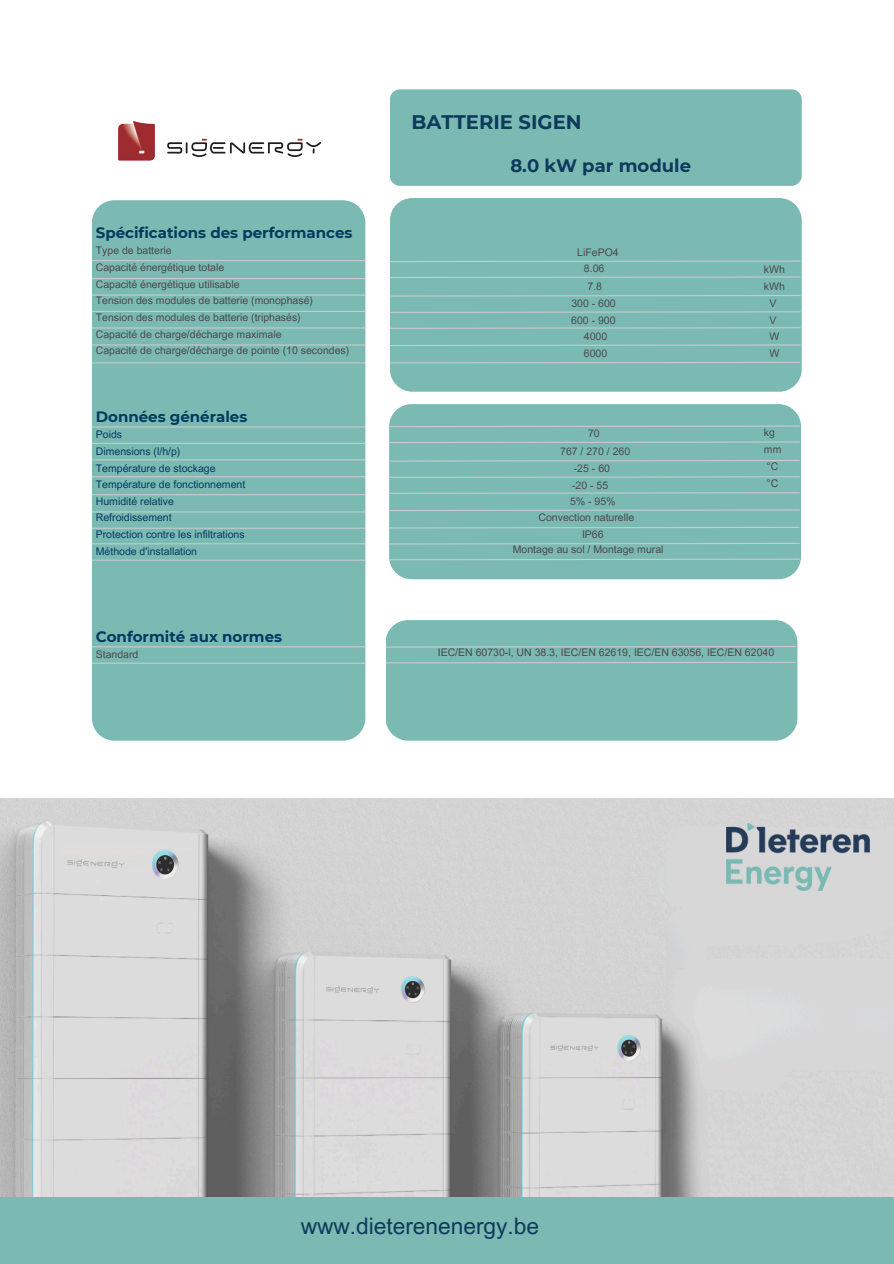
<style>
.page{position:relative;width:894px;height:1264px;background:#fff}
.page>*{position:absolute;margin:0;border:0;box-sizing:border-box;transform-origin:0 0}
.t1{font:22.65px "Arial MT Pro";color:#0d3b5c}
.t2{font:700 19.65px "Montserrat";color:#0d3b5c}
.t3{font:700 18px "Montserrat";color:#0d3b5c}
.t4{font:700 15px "Montserrat";color:#023b5f}
.t5{font:10.5px "Arial MT Pro";color:#4b4949}
.t6{font:10.5px "Arial MT Pro";color:#023b5f}
</style>
<div class="page">
<div style="left:390px;top:89px;width:411px;height:97px;background:#7bbab3;border-radius:10px"></div>
<svg style="left:167px;top:139px;width:154px;height:18px"></svg>
<img style="left:118px;top:121px;width:37px;height:40px">
<img style="left:0;top:798px;width:893px;height:399px">
<div style="left:0;top:1197px;width:893px;height:66px;background:#7bbab3"></div>
<div style="left:92px;top:200px;width:273px;height:540px;background:#7bbab3;border-radius:22px"></div>
<hr style="left:92px;top:260px;width:273px;height:1px;background:#c8cacb">
<hr style="left:92px;top:278px;width:273px;height:1px;background:#c8cacb">
<hr style="left:92px;top:294px;width:273px;height:1px;background:#c8cacb">
<hr style="left:92px;top:311px;width:273px;height:1px;background:#c8cacb">
<hr style="left:92px;top:327px;width:273px;height:1px;background:#c8cacb">
<hr style="left:92px;top:426px;width:273px;height:1px;background:#c8cacb">
<hr style="left:92px;top:443px;width:273px;height:1px;background:#c8cacb">
<hr style="left:92px;top:459px;width:273px;height:1px;background:#c8cacb">
<hr style="left:92px;top:476px;width:273px;height:1px;background:#c8cacb">
<hr style="left:92px;top:494px;width:273px;height:1px;background:#c8cacb">
<hr style="left:92px;top:559px;width:273px;height:1px;background:#c8cacb">
<hr style="left:92px;top:646px;width:273px;height:1px;background:#c8cacb">
<hr style="left:92px;top:662px;width:273px;height:1px;background:#c8cacb">
<hr style="left:92px;top:344px;width:273px;height:1px;background:#c8cacb">
<hr style="left:92px;top:362px;width:273px;height:1px;background:#c8cacb">
<hr style="left:92px;top:511px;width:273px;height:1px;background:#c8cacb">
<hr style="left:92px;top:527px;width:273px;height:2px;background:#c8cacb">
<hr style="left:92px;top:543px;width:273px;height:1px;background:#c8cacb">
<div style="left:390px;top:198px;width:411px;height:194px;background:#7bbab3;border-radius:22px"></div>
<svg style="left:390px;top:295px;width:411px;height:2px"></svg>
<svg style="left:390px;top:276px;width:411px;height:2px"></svg>
<svg style="left:390px;top:260px;width:411px;height:3px"></svg>
<svg style="left:390px;top:327px;width:411px;height:2px"></svg>
<svg style="left:390px;top:311px;width:411px;height:2px"></svg>
<div style="left:389px;top:404px;width:411px;height:175px;background:#7bbab3;border-radius:22px"></div>
<div style="left:385px;top:620px;width:412px;height:120px;background:#7bbab3;border-radius:22px"></div>
<svg style="left:390px;top:344px;width:411px;height:2px"></svg>
<svg style="left:390px;top:361px;width:411px;height:3px"></svg>
<svg style="left:389px;top:459px;width:411px;height:3px"></svg>
<svg style="left:389px;top:441px;width:411px;height:2px"></svg>
<svg style="left:389px;top:425px;width:411px;height:3px"></svg>
<svg style="left:389px;top:491px;width:411px;height:3px"></svg>
<svg style="left:389px;top:475px;width:411px;height:3px"></svg>
<svg style="left:389px;top:509px;width:411px;height:2px"></svg>
<svg style="left:389px;top:526px;width:411px;height:3px"></svg>
<svg style="left:389px;top:542px;width:411px;height:3px"></svg>
<svg style="left:389px;top:558px;width:411px;height:3px"></svg>
<svg style="left:385px;top:645px;width:411px;height:3px"></svg>
<svg style="left:385px;top:661px;width:411px;height:3px"></svg>
<img style="left:726px;top:823px;width:142px;height:67px">
<p class="t4" style="left:96px;top:223px;width:258px">Spécifications des performances</p>
<p class="t5" style="left:96px;top:247px;width:77px">Type de batterie</p>
<p class="t5" style="left:96px;top:263px;width:130px">Capacité énergétique totale</p>
<p class="t5" style="left:96px;top:280px;width:145px">Capacité énergétique utilisable</p>
<p class="t5" style="left:96px;top:297px;width:219px">Tension des modules de batterie (monophasé)</p>
<p class="t5" style="left:96px;top:313px;width:206px">Tension des modules de batterie (triphasés)</p>
<p class="t5" style="left:96px;top:330px;width:187px">Capacité de charge/décharge maximale</p>
<p class="t5" style="left:96px;top:346px;width:255px">Capacité de charge/décharge de pointe (10 secondes)</p>
<p class="t4" style="left:96px;top:407px;width:153px">Données générales</p>
<p class="t6" style="left:96px;top:430px;width:28px">Poids</p>
<p class="t6" style="left:96px;top:447px;width:86px">Dimensions (l/h/p)</p>
<p class="t6" style="left:96px;top:464px;width:121px">Température de stockage</p>
<p class="t6" style="left:96px;top:480px;width:151px">Température de fonctionnement</p>
<p class="t6" style="left:96px;top:497px;width:80px">Humidité relative</p>
<p class="t6" style="left:96px;top:514px;width:77px">Refroidissement</p>
<p class="t6" style="left:96px;top:530px;width:150px">Protection contre les infiltrations</p>
<p class="t6" style="left:96px;top:547px;width:103px">Méthode d'installation</p>
<p class="t4" style="left:96px;top:627px;width:188px">Conformité aux normes</p>
<p class="t5" style="left:96px;top:650px;width:44px">Standard</p>
<p class="t2" style="left:411px;top:110px;width:172px">BATTERIE SIGEN</p>
<p class="t3" style="left:510px;top:154px;width:182px">8.0 kW par module</p>
<p class="t5" style="left:577px;top:248px;width:43px">LiFePO4</p>
<p class="t5" style="left:583px;top:264px;width:22px">8.06</p>
<p class="t5" style="left:571px;top:299px;width:46px">300 - 600</p>
<p class="t5" style="left:587px;top:282px;width:16px">7.8</p>
<p class="t5" style="left:571px;top:316px;width:46px">600 - 900</p>
<p class="t5" style="left:583px;top:332px;width:25px">4000</p>
<p class="t5" style="left:583px;top:349px;width:25px">6000</p>
<p class="t5" style="left:588px;top:429px;width:13px">70</p>
<h2 class="t5" style="left:560px;top:447px;width:72px">767 / 270 / 260</h2>
<h3 class="t5" style="left:573px;top:465px;width:38px">-25 - 60</h3>
<p class="t5" style="left:572px;top:481px;width:38px">-20 - 55</p>
<p class="t5" style="left:570px;top:497px;width:47px">5% - 95%</p>
<p class="t5" style="left:538px;top:513px;width:97px">Convection naturelle</p>
<p class="t5" style="left:582px;top:530px;width:23px">IP66</p>
<p class="t5" style="left:512px;top:545px;width:152px">Montage au sol / Montage mural</p>
<p class="t5" style="left:763px;top:265px;width:23px">kWh</p>
<p class="t5" style="left:763px;top:282px;width:23px">kWh</p>
<p class="t5" style="left:769px;top:300px;width:9px">V</p>
<p class="t5" style="left:769px;top:316px;width:9px">V</p>
<p class="t5" style="left:769px;top:332px;width:11px">W</p>
<p class="t5" style="left:769px;top:349px;width:11px">W</p>
<p class="t5" style="left:763px;top:428px;width:13px">kg</p>
<p class="t5" style="left:763px;top:445px;width:19px">mm</p>
<p class="t5" style="left:766px;top:462px;width:13px">°C</p>
<p class="t5" style="left:766px;top:479px;width:13px">°C</p>
<p class="t5" style="left:437px;top:648px;width:338px">IEC/EN 60730-l, UN 38.3, IEC/EN 62619, IEC/EN 63056, IEC/EN 62040</p>
<h4 class="t1" style="left:301px;top:1217px;width:240px">www.dieterenenergy.be</h4>
</div>
